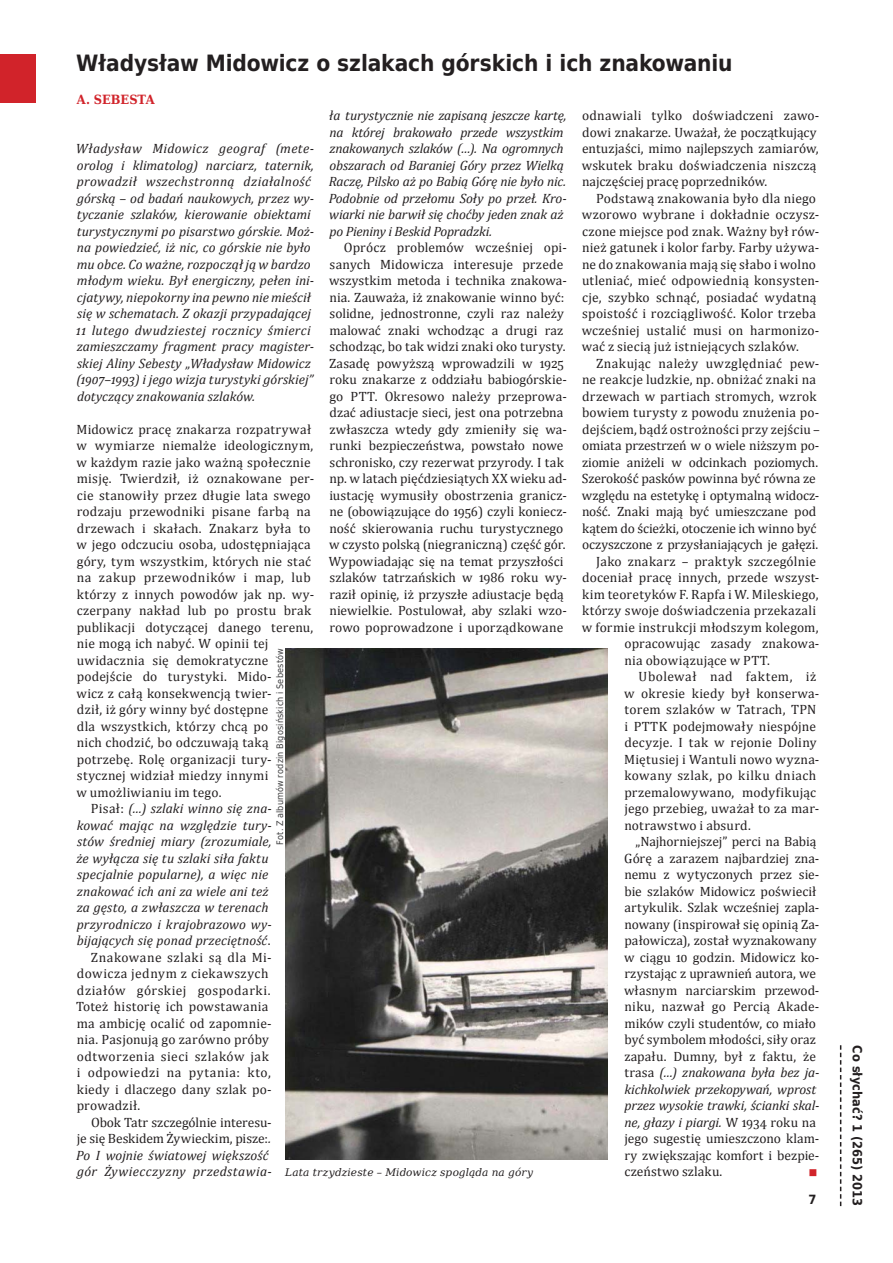
<style>
.page{position:relative;width:893px;height:1263px;background:#fff}
.page>*{position:absolute;margin:0;border:0;box-sizing:border-box;transform-origin:0 0}
.naglowki{font:700 22.5px "DejaVu Sans Condensed";letter-spacing:-.005em;color:#231f20}
.Postawowy{font:13.5px/16.5px "Cambria";letter-spacing:.01em;color:#231f20}
.podst_pierwszy_z_ods{font:13.5px/16.5px "Cambria";letter-spacing:.02em;color:#231f20}
.podst_kurs{font:italic 13.5px/16.5px "Cambria";letter-spacing:.005em;color:#231f20}
.Postawowy-2{font:italic 13.5px/16.5px "Cambria";color:#231f20}
.t1{font:700 12.75px "DejaVu Sans Condensed";color:#231f20}
.Autor{font:700 12.75px "DejaVu Serif Condensed";letter-spacing:-.005em;color:#d1232a}
.zdjecie{font:italic 10.5px "DejaVu Serif";letter-spacing:.015em;color:#231f20}
.fot{font:9px "DejaVu Sans Condensed";letter-spacing:.02em;color:#3e3e3f}
.t2{font:9px "DejaVu Serif";color:#d1232a}
.s1{font-style:normal}
.s2{font-style:italic}
</style>
<div class="page">
<svg style="left:840px;top:1045px;width:1px;height:161px"></svg>
<img style="left:285px;top:648px;width:323px;height:512px">
<div style="left:0;top:54px;width:35px;height:48px;background:#d1232a"></div>
<p class="naglowki" style="left:76px;top:45px;width:658px">Władysław Midowicz o szlakach górskich i ich znakowaniu</p>
<p class="Autor" style="left:77px;top:89px;width:80px">A. SEBESTA</p>
<p class="Postawowy-2" style="left:329px;top:107px;width:239px">ła turystycznie nie zapisaną jeszcze kartę, na której brakowało przede wszystkim znakowanych szlaków (…). Na ogromnych obszarach od Baraniej Góry przez Wielką Raczę, Pilsko aż po Babią Górę nie było nic.<br>Podobnie od przełomu Soły po przeł. Kro&shy;wiarki nie barwił się choćby jeden znak aż po Pieniny i Beskid Popradzki.</p>
<p class="Postawowy" style="left:329px;top:239px;width:240px;text-indent:15px">Oprócz problemów wcześniej opi&shy;sanych Midowicza interesuje przede wszystkim metoda i technika znakowa&shy;nia. Zauważa, iż znakowanie winno być: solidne, jednostronne, czyli raz należy malować znaki wchodząc a drugi raz schodząc, bo tak widzi znaki oko turysty.<br>Zasadę powyższą wprowadzili w 1925 roku znakarze z oddziału babiogórskie&shy;go PTT. Okresowo należy przeprowa&shy;dzać adiustacje sieci, jest ona potrzebna zwłaszcza wtedy gdy zmieniły się wa&shy;runki bezpieczeństwa, powstało nowe schronisko, czy rezerwat przyrody. I tak np. w latach pięćdziesiątych XX wieku ad&shy;iustację wymusiły obostrzenia granicz&shy;ne (obowiązujące do 1956) czyli koniecz&shy;ność skierowania ruchu turystycznego w czysto polską (niegraniczną) część gór.<br>Wypowiadając się na temat przyszłości szlaków tatrzańskich w 1986 roku wy&shy;raził opinię, iż przyszłe adiustacje będą niewielkie. Postulował, aby szlaki wzo&shy;rowo poprowadzone i uporządkowane</p>
<p class="podst_kurs" style="left:76px;top:140px;width:240px">Władysław Midowicz geograf (mete&shy;orolog i klimatolog) narciarz, taternik, prowadził wszechstronną działalność górską – od badań naukowych, przez wy&shy;tyczanie szlaków, kierowanie obiektami turystycznymi po pisarstwo górskie. Moż&shy;na powiedzieć, iż nic, co górskie nie było mu obce. Co ważne, rozpoczął ją w bardzo młodym wieku. Był energiczny, pełen ini&shy;cjatywy, niepokorny ina pewno nie mieścił się w schematach. Z okazji przypadającej 11 lutego dwudziestej rocznicy śmierci zamieszczamy fragment pracy magister&shy;skiej Aliny Sebesty „Władysław Midowicz (1907–1993) i jego wizja turystyki górskiej” dotyczący znakowania szlaków.</p>
<p class="podst_pierwszy_z_ods" style="left:76px;top:421px;width:239px">Midowicz pracę znakarza rozpatrywał w wymiarze niemalże ideologicznym, w każdym razie jako ważną społecznie misję. Twierdził, iż oznakowane per&shy;cie stanowiły przez długie lata swego rodzaju przewodniki pisane farbą na drzewach i skałach. Znakarz była to w jego odczuciu osoba, udostępniająca góry, tym wszystkim, których nie stać na zakup przewodników i map, lub którzy z innych powodów jak np. wy&shy;czerpany nakład lub po prostu brak publikacji dotyczącej danego terenu, nie mogą ich nabyć. W opinii tej uwidacznia się demokratyczne podejście do turystyki. Mido-<br>wicz z całą konsekwencją twier-<br>dził, iż góry winny być dostępne<br>dla wszystkich, którzy chcą po<br>nich chodzić, bo odczuwają taką potrzebę. Rolę organizacji tury&shy;stycznej widział miedzy innymi<br>w umożliwianiu im tego.</p>
<p class="Postawowy-2" style="left:76px;top:800px;width:197px;text-indent:14px"><span class="s1">Pisał:</span> (…) szlaki winno się zna&shy;kować mając na względzie tury&shy;stów średniej miary (zrozumiale, że wyłącza się tu szlaki siła faktu specjalnie popularne), a więc nie znakować ich ani za wiele ani też za gęsto, a zwłaszcza w terenach przyrodniczo i krajobrazowo wy&shy;bijających się ponad przeciętność<span class="s1">.</span></p>
<p class="Postawowy" style="left:76px;top:949px;width:197px;text-indent:15px">Znakowane szlaki są dla Mi&shy;dowicza jednym z ciekawszych działów górskiej gospodarki.<br>Toteż historię ich powstawania ma ambicję ocalić od zapomnie&shy;nia. Pasjonują go zarówno próby odtworzenia sieci szlaków jak i odpowiedzi na pytania: kto, kiedy i dlaczego dany szlak po&shy;prowadził.</p>
<p class="Postawowy" style="left:76px;top:1114px;width:197px;text-indent:15px">Obok Tatr szczególnie interesu&shy;je się Beskidem Żywieckim, pisze:<span class="s2">.<br>Po I wojnie światowej większość gór Żywiecczyzny przedstawia-</span></p>
<p class="fot" style="left:273px;top:845px;width:198px;rotate:-90deg">Fot. Z albumów rodzin Bigosińskich i Sebestów</p>
<p class="zdjecie" style="left:285px;top:1164px;width:249px">Lata trzydzieste – Midowicz spogląda na góry</p>
<p class="Postawowy" style="left:582px;top:107px;width:239px">odnawiali tylko doświadczeni zawo&shy;dowi znakarze. Uważał, że początkujący entuzjaści, mimo najlepszych zamiarów, wskutek braku doświadczenia niszczą najczęściej pracę poprzedników.</p>
<p class="Postawowy" style="left:582px;top:190px;width:239px;text-indent:14px">Podstawą znakowania było dla niego wzorowo wybrane i dokładnie oczysz&shy;czone miejsce pod znak. Ważny był rów&shy;nież gatunek i kolor farby. Farby używa&shy;ne do znakowania mają się słabo i wolno utleniać, mieć odpowiednią konsysten&shy;cje, szybko schnąć, posiadać wydatną spoistość i rozciągliwość. Kolor trzeba wcześniej ustalić musi on harmonizo&shy;wać z siecią już istniejących szlaków.</p>
<p class="Postawowy" style="left:582px;top:355px;width:240px;text-indent:14px">Znakując należy uwzględniać pew&shy;ne reakcje ludzkie, np. obniżać znaki na drzewach w partiach stromych, wzrok bowiem turysty z powodu znużenia po&shy;dejściem, bądź ostrożności przy zejściu – omiata przestrzeń w o wiele niższym po&shy;ziomie aniżeli w odcinkach poziomych.<br>Szerokość pasków powinna być równa ze względu na estetykę i optymalną widocz&shy;ność. Znaki mają być umieszczane pod kątem do ścieżki, otoczenie ich winno być oczyszczone z przysłaniających je gałęzi.</p>
<p class="Postawowy" style="left:596px;top:553px;width:221px">Jako znakarz – praktyk szczególnie</p>
<p class="Postawowy" style="left:582px;top:569px;width:239px">doceniał pracę innych, przede wszyst-</p>
<p class="Postawowy" style="left:582px;top:586px;width:238px">kim teoretyków F. Rapfa i W. Mileskiego,</p>
<p class="Postawowy" style="left:582px;top:602px;width:236px">którzy swoje doświadczenia przekazali</p>
<p class="Postawowy" style="left:582px;top:619px;width:238px">w formie instrukcji młodszym kolegom,</p>
<p class="Postawowy" style="left:625px;top:635px;width:196px">opracowując zasady znakowa-</p>
<p class="Postawowy" style="left:624px;top:652px;width:147px">nia obowiązujące w PTT.</p>
<p class="Postawowy" style="left:624px;top:668px;width:197px;text-indent:15px">Ubolewał nad faktem, iż w okresie kiedy był konserwa&shy;torem szlaków w Tatrach, TPN i PTTK podejmowały niespójne decyzje. I tak w rejonie Doliny<br>Miętusiej i Wantuli nowo wyzna&shy;kowany szlak, po kilku dniach przemalowywano, modyfikując jego przebieg, uważał to za mar&shy;notrawstwo i absurd.</p>
<p class="Postawowy" style="left:624px;top:833px;width:197px;text-indent:11px">„Najhorniejszej” perci na Babią<br>Górę a zarazem najbardziej zna&shy;nemu z wytyczonych przez sie&shy;bie szlaków Midowicz poświecił artykulik. Szlak wcześniej zapla&shy;nowany (inspirował się opinią Za&shy;pałowicza), został wyznakowany w ciągu 10 godzin. Midowicz ko&shy;rzystając z uprawnień autora, we własnym narciarskim przewod&shy;niku, nazwał go Percią Akade&shy;mików czyli studentów, co miało być symbolem młodości, siły oraz zapału. Dumny, był z faktu, że trasa <span class="s2">(…) znakowana była bez ja&shy;kichkolwiek przekopywań, wprost przez wysokie trawki, ścianki skal&shy;ne, głazy i piargi.</span> W 1934 roku na jego sugestię umieszczono klam&shy;ry zwiększając komfort i bezpie&shy;czeństwo szlaku.</p>
<p class="t2" style="left:809px;top:1165px;width:10px">■</p>
<p class="t1" style="left:808px;top:1189px;width:9px">7</p>
<p class="t1" style="left:868px;top:1045px;width:162px;rotate:90deg">Co słychać? 1 (265) 2013</p>
</div>
